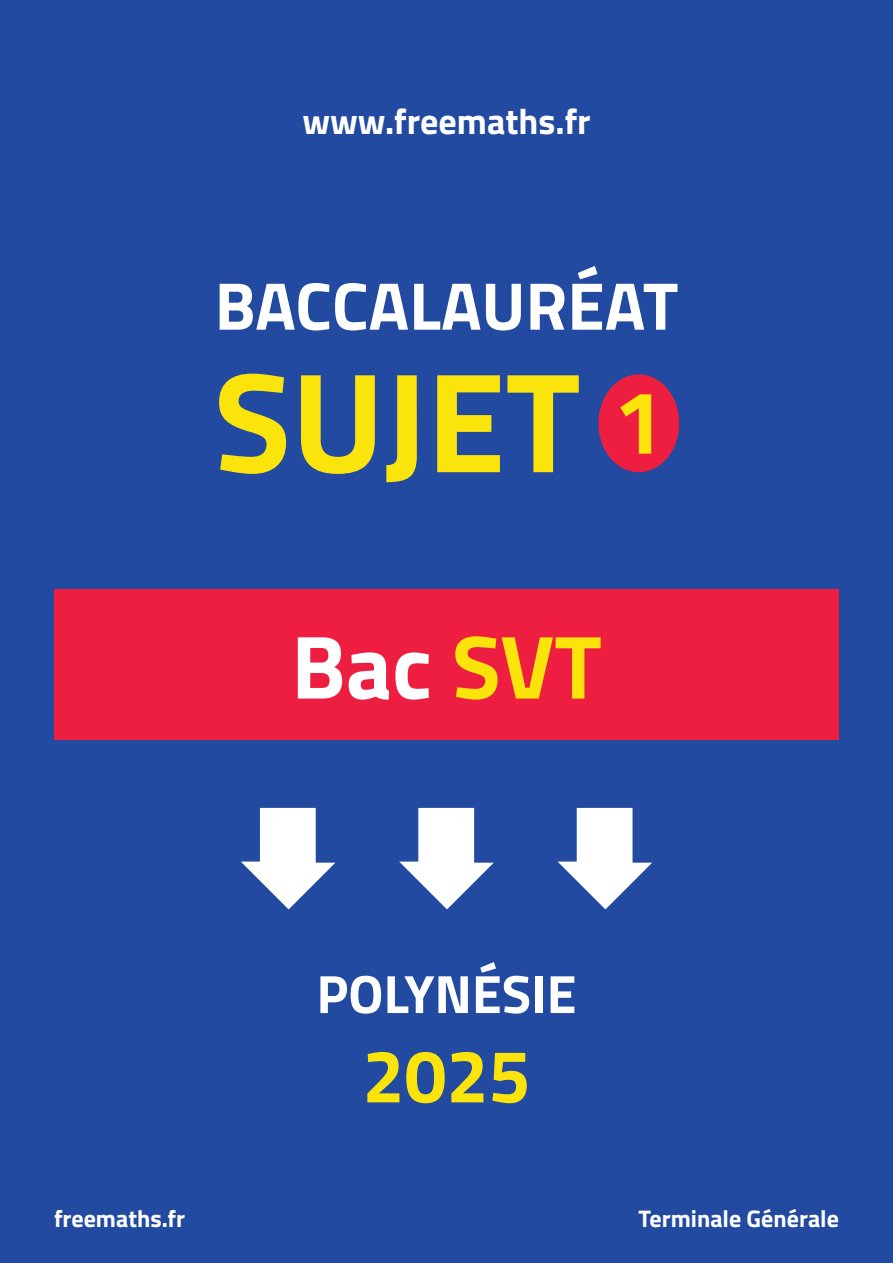
<style>
.page{position:relative;width:893px;height:1263px;background:#214aa0}
.page>*{position:absolute;margin:0;border:0;box-sizing:border-box;transform-origin:0 0}
.t1{font:700 142.5px "Titillium";color:#fbe30c}
.t2{font:700 90px "Titillium";color:#fff}
.t3{font:700 75px "Titillium";color:#fbe30c}
.t4{font:700 67.5px "Titillium";color:#fff}
.t5{font:700 54px "Titillium";color:#fff}
.t6{font:700 36px "Titillium";color:#fff}
.t7{font:700 24px "Titillium";color:#fff}
.s1{font-size:90px}
.s2{color:#fbe30c}
</style>
<div class="page">
<div style="left:598px;top:374px;width:81px;height:98px;background:#ed1e40;border-radius:50%"></div>
<svg style="left:241px;top:808px;width:94px;height:101px"></svg>
<svg style="left:399px;top:808px;width:95px;height:101px"></svg>
<svg style="left:558px;top:808px;width:94px;height:101px"></svg>
<div style="left:54px;top:589px;width:785px;height:151px;background:#ed1e40"></div>
<h3 class="t6" style="left:302px;top:94px;width:290px">www.freemaths.fr</h3>
<h3 class="t4" style="left:215px;top:254px;width:465px">BACCALAURÉAT</h3>
<h1 class="t1" style="left:214px;top:313px;width:452px">SUJET <span class="s1">1</span></h1>
<h2 class="t2" style="left:291px;top:598px;width:312px">Bac <span class="s2">SVT</span></h2>
<p class="t5" style="left:316px;top:953px;width:262px">POLYNÉSIE</p>
<h3 class="t3" style="left:362px;top:1019px;width:169px">2025</h3>
<p class="t7" style="left:54px;top:1200px;width:133px">freemaths.fr</p>
<p class="t7" style="left:639px;top:1200px;width:202px">Terminale Générale</p>
</div>
